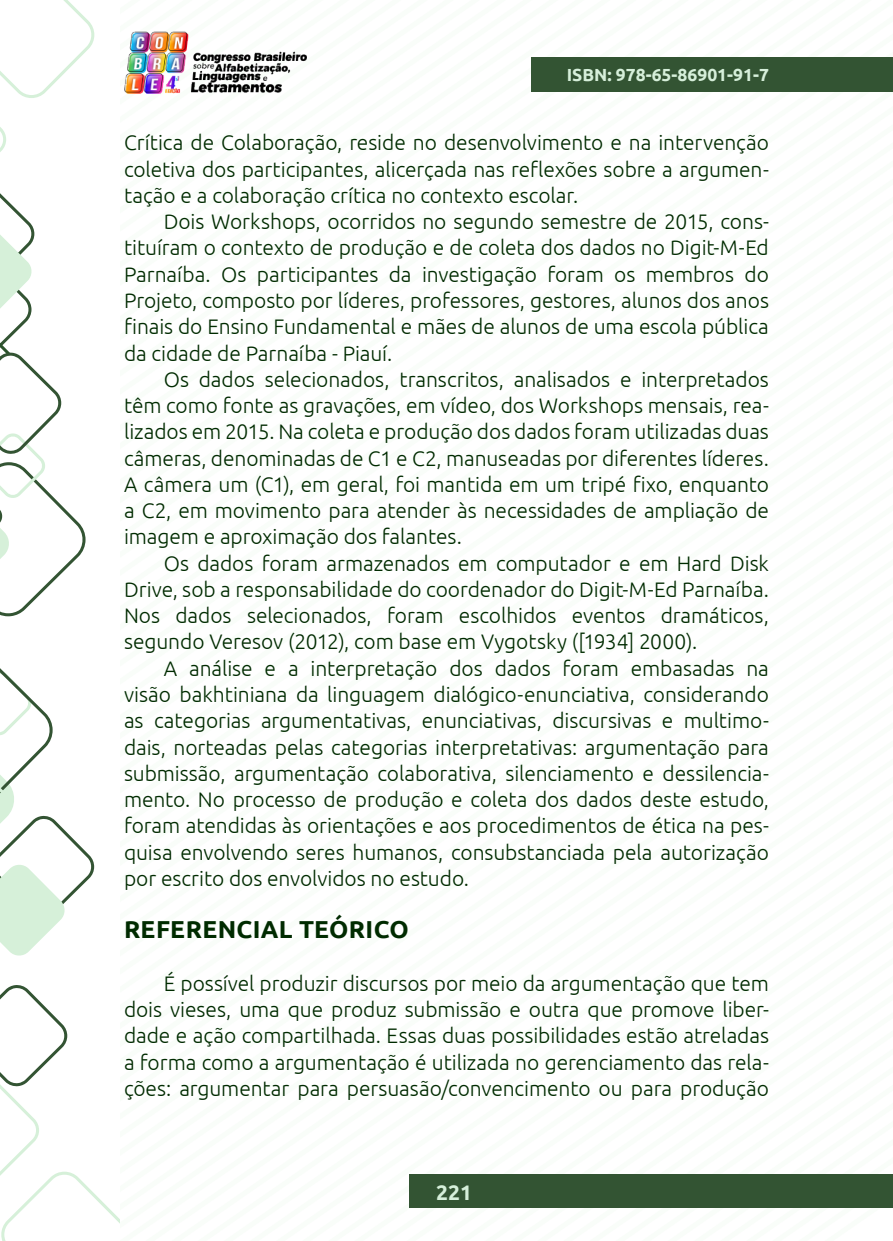
<style>
.page{position:relative;width:893px;height:1241px;background:#fff}
.page>*{position:absolute;margin:0;border:0;box-sizing:border-box;transform-origin:0 0}
._9_SUBTÍTULO{font:700 24.5px "Ubuntu";letter-spacing:.01em;color:#002b00}
._8_CORPO{font:300 21px/26.2px "Ubuntu";letter-spacing:-.005em;color:#002b00;text-align:justify}
.t1{font:700 21px "Ubuntu";color:#d6efda}
.t2{font:700 17.5px "Ubuntu";color:#d6efda}
</style>
<div class="page">
<div style="left:410px;top:1174px;width:483px;height:33px;background:#335433"></div>
<img style="left:124px;top:31px;width:182px;height:62px">
<div style="left:532px;top:57px;width:361px;height:35px;background:#335433"></div>
<svg style="left:0;top:985px;width:119px;height:255px"></svg>
<svg style="left:0;top:0;width:94px;height:616px"></svg>
<svg style="left:0;top:668px;width:94px;height:288px"></svg>
<p class="t2" style="left:567px;top:64px;width:204px">ISBN: 978-65-86901-91-7</p>
<p class="_8_CORPO" style="left:124px;top:129px;width:646px">Crítica de Colaboração, reside no desenvolvimento e na intervenção coletiva dos participantes, alicerçada nas reflexões sobre a argumen&shy;tação e a colaboração crítica no contexto escolar.</p>
<p class="_8_CORPO" style="left:124px;top:208px;width:646px;text-indent:40px">Dois Workshops, ocorridos no segundo semestre de 2015, cons&shy;tituíram o contexto de produção e de coleta dos dados no Digit-M-Ed Parnaíba. Os participantes da investigação foram os membros do Projeto, composto por líderes, professores, gestores, alunos dos anos finais do Ensino Fundamental e mães de alunos de uma escola pública da cidade de Parnaíba - Piauí.</p>
<p class="_8_CORPO" style="left:124px;top:365px;width:646px;text-indent:40px">Os dados selecionados, transcritos, analisados e interpretados têm como fonte as gravações, em vídeo, dos Workshops mensais, rea&shy;lizados em 2015. Na coleta e produção dos dados foram utilizadas duas câmeras, denominadas de C1 e C2, manuseadas por diferentes líderes.<br>A câmera um (C1), em geral, foi mantida em um tripé fixo, enquanto a C2, em movimento para atender às necessidades de ampliação de imagem e aproximação dos falantes.</p>
<p class="_8_CORPO" style="left:124px;top:549px;width:646px;text-indent:40px">Os dados foram armazenados em computador e em Hard Disk Drive, sob a responsabilidade do coordenador do Digit-M-Ed Parnaíba.<br>Nos dados selecionados, foram escolhidos eventos dramáticos, segundo Veresov (2012), com base em Vygotsky ([1934] 2000).</p>
<p class="_8_CORPO" style="left:124px;top:654px;width:646px;text-indent:40px">A análise e a interpretação dos dados foram embasadas na visão bakhtiniana da linguagem dialógico-enunciativa, considerando as categorias argumentativas, enunciativas, discursivas e multimo&shy;dais, norteadas pelas categorias interpretativas: argumentação para submissão, argumentação colaborativa, silenciamento e dessilencia&shy;mento. No processo de produção e coleta dos dados deste estudo, foram atendidas às orientações e aos procedimentos de ética na pes&shy;quisa envolvendo seres humanos, consubstanciada pela autorização por escrito dos envolvidos no estudo.</p>
<p class="_9_SUBTÍTULO" style="left:124px;top:914px;width:286px">REFERENCIAL TEÓRICO</p>
<p class="_8_CORPO" style="left:124px;top:969px;width:646px;text-indent:40px">É possível produzir discursos por meio da argumentação que tem dois vieses, uma que produz submissão e outra que promove liber&shy;dade e ação compartilhada. Essas duas possibilidades estão atreladas a forma como a argumentação é utilizada no gerenciamento das rela&shy;ções: argumentar para persuasão/convencimento ou para produção</p>
<p class="t1" style="left:436px;top:1178px;width:37px">221</p>
</div>
